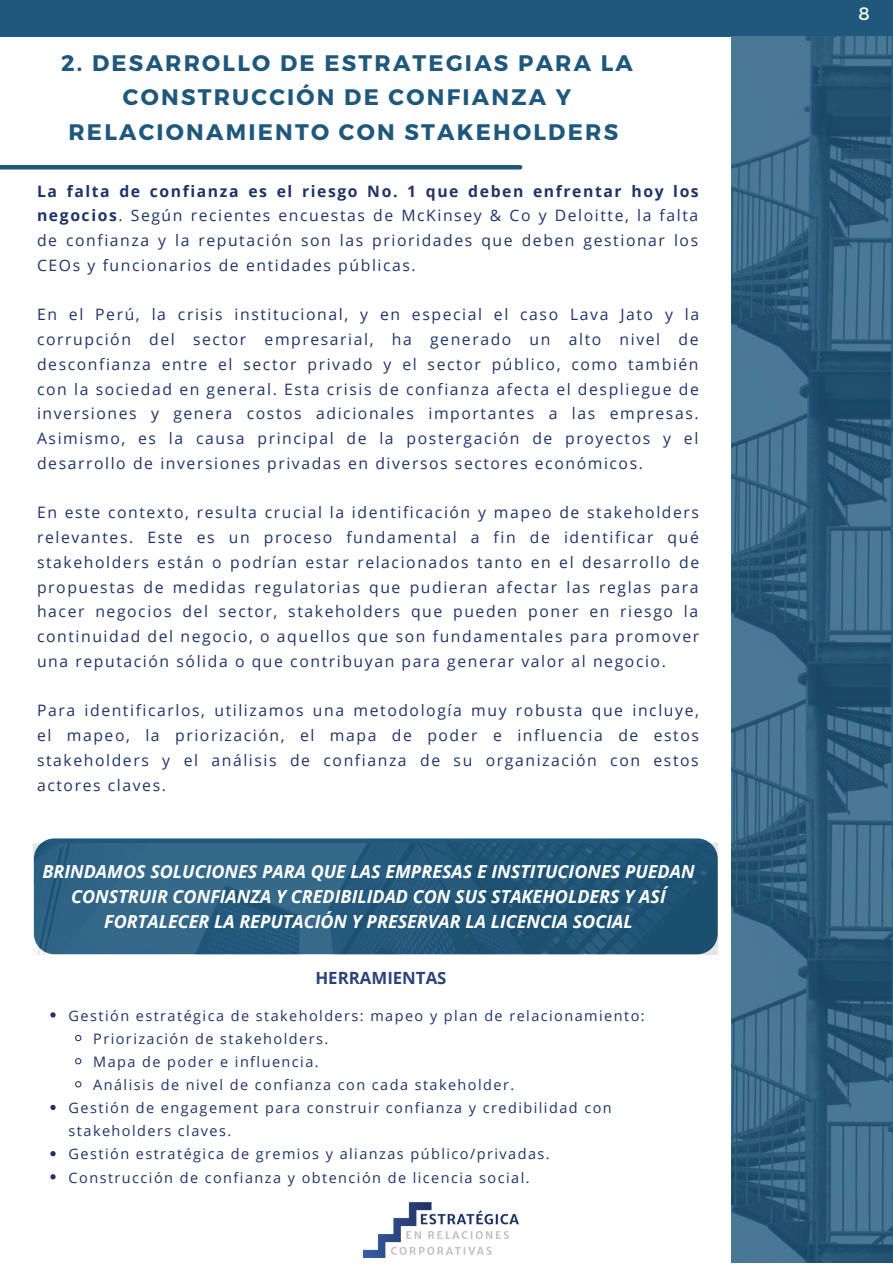
<style>
.page{position:relative;width:893px;height:1264px;background:#fff}
.page>*{position:absolute;margin:0;border:0;box-sizing:border-box;transform-origin:0 0}
.t1{font:700 22.5px/34.8px "Montserrat";letter-spacing:.1em;color:#1e587c;text-align:center}
.t2{font:italic 700 18px/24.8px "Open Sans";color:#fff;text-align:center}
.t3{font:18px "Montserrat";color:#fff}
.t4{font:700 16.8px "Open Sans";color:#2a437b}
.t5{font:15.75px/24.8px "Open Sans";letter-spacing:.1em;color:#1f3366;text-align:justify}
.t6{font:14.4px "Open Sans";letter-spacing:.1em;color:#1f3366}
.s1{font-weight:700}
</style>
<div class="page">
<img style="left:364px;top:1202px;width:155px;height:56px">
<div style="left:34px;top:838px;width:683px;height:116px;background:#1e587c;border-radius:21px"></div>
<img style="left:34px;top:843px;width:683px;height:111px">
<hr style="left:0;top:165px;width:520px;height:4px;background:#1e587c">
<div style="left:0;top:0;width:892px;height:37px;background:#1e587c"></div>
<svg style="left:731px;top:37px;width:161px;height:1225px;background:#356481"></svg>
<svg style="left:50px;top:1012px;width:6px;height:5px"></svg>
<svg style="left:75px;top:1034px;width:7px;height:7px"></svg>
<svg style="left:75px;top:1058px;width:7px;height:7px"></svg>
<svg style="left:75px;top:1081px;width:7px;height:7px"></svg>
<svg style="left:50px;top:1104px;width:6px;height:6px"></svg>
<svg style="left:50px;top:1151px;width:6px;height:5px"></svg>
<svg style="left:50px;top:1174px;width:6px;height:5px"></svg>
<h1 class="t1" style="left:61px;top:44px;width:573px">2. DESARROLLO DE ESTRATEGIAS PARA LA<br>CONSTRUCCIÓN DE CONFIANZA Y<br>RELACIONAMIENTO CON STAKEHOLDERS</h1>
<p class="t5" style="left:37px;top:178px;width:663px"><span class="s1">La falta de confianza es el riesgo No. 1 que deben enfrentar hoy los negocios</span>. Según recientes encuestas de McKinsey &amp; Co y Deloitte, la falta de confianza y la reputación son las prioridades que deben gestionar los CEOs y funcionarios de entidades públicas.</p>
<p class="t5" style="left:37px;top:302px;width:663px">En el Perú, la crisis institucional, y en especial el caso Lava Jato y la corrupción del sector empresarial, ha generado un alto nivel de desconfianza entre el sector privado y el sector público, como también con la sociedad en general. Esta crisis de confianza afecta el despliegue de inversiones y genera costos adicionales importantes a las empresas.<br>Asimismo, es la causa principal de la postergación de proyectos y el desarrollo de inversiones privadas en diversos sectores económicos.</p>
<p class="t5" style="left:37px;top:500px;width:663px">En este contexto, resulta crucial la identificación y mapeo de stakeholders relevantes. Este es un proceso fundamental a fin de identificar qué stakeholders están o podrían estar relacionados tanto en el desarrollo de propuestas de medidas regulatorias que pudieran afectar las reglas para hacer negocios del sector, stakeholders que pueden poner en riesgo la continuidad del negocio, o aquellos que son fundamentales para promover una reputación sólida o que contribuyan para generar valor al negocio.</p>
<p class="t5" style="left:37px;top:697px;width:663px">Para identificarlos, utilizamos una metodología muy robusta que incluye, el mapeo, la priorización, el mapa de poder e influencia de estos stakeholders y el análisis de confianza de su organización con estos actores claves.</p>
<p class="t2" style="left:42px;top:858px;width:653px">BRINDAMOS SOLUCIONES PARA QUE LAS EMPRESAS E INSTITUCIONES PUEDAN<br>CONSTRUIR CONFIANZA Y CREDIBILIDAD CON SUS STAKEHOLDERS Y ASÍ<br>FORTALECER LA REPUTACIÓN Y PRESERVAR LA LICENCIA SOCIAL</p>
<p class="t4" style="left:315px;top:965px;width:133px">HERRAMIENTAS</p>
<p class="t6" style="left:69px;top:1005px;width:577px">Gestión estratégica de stakeholders: mapeo y plan de relacionamiento:</p>
<p class="t6" style="left:93px;top:1028px;width:236px">Priorización de stakeholders.</p>
<p class="t6" style="left:93px;top:1051px;width:227px">Mapa de poder e influencia.</p>
<p class="t6" style="left:93px;top:1074px;width:422px">Análisis de nivel de confianza con cada stakeholder.</p>
<p class="t6" style="left:69px;top:1097px;width:544px">Gestión de engagement para construir confianza y credibilidad con</p>
<p class="t6" style="left:69px;top:1120px;width:164px">stakeholders claves.</p>
<p class="t6" style="left:69px;top:1144px;width:482px">Gestión estratégica de gremios y alianzas público/privadas.</p>
<p class="t6" style="left:69px;top:1167px;width:462px">Construcción de confianza y obtención de licencia social.</p>
<p class="t3" style="left:858px;top:2px;width:13px">8</p>
</div>
